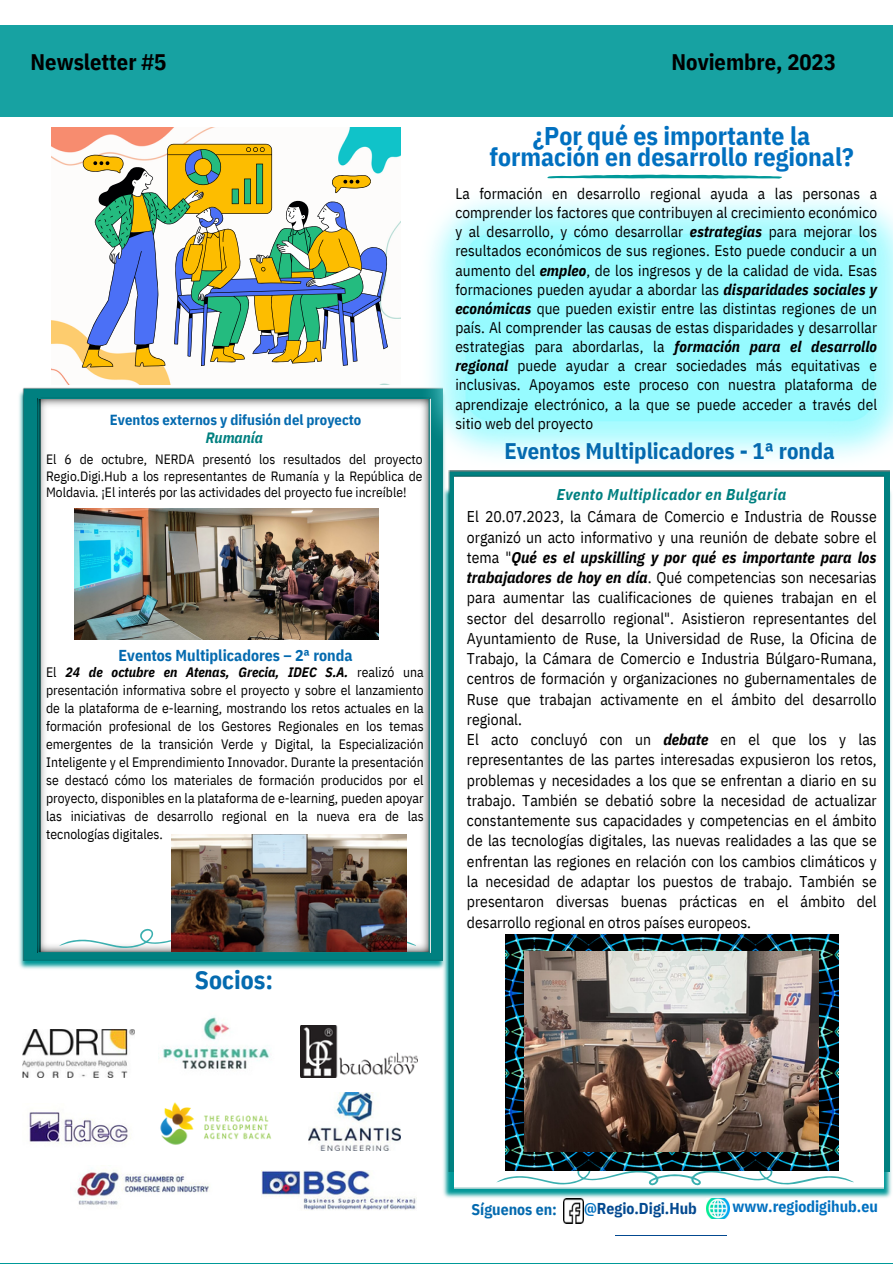
<style>
.page{position:relative;width:893px;height:1264px;background:#fff}
.page>*{position:absolute;margin:0;border:0;box-sizing:border-box;transform-origin:0 0}
.t1{font:700 25.5px/21.3px "IBM Plex Sans Cond";color:#0070c0;text-align:center}
.t2{font:700 25.5px "IBM Plex Sans Cond";color:#046aaf}
.t3{font:700 22.5px "IBM Plex Sans Cond";color:#046aaf}
.t4{font:700 22.5px "IBM Plex Sans Cond";color:#000}
.t5{font:700 15.75px "IBM Plex Sans Cond";color:#046aaf}
.t6{font:700 15.75px "IBM Plex Sans Cond";color:#0070c0}
.t7{font:700 15.75px "IBM Plex Sans Cond";color:#034990}
.t8{font:15.6px/20.2px "IBM Plex Sans Cond";color:#000;text-align:justify}
.t9{font:italic 700 15.6px "IBM Plex Sans Cond";letter-spacing:.035em;color:#008080}
.t10{font:15.3px/19.2px "IBM Plex Sans Cond";letter-spacing:.005em;color:#000;text-align:justify}
.t11{font:italic 700 15px "IBM Plex Sans Cond";color:#008080}
.t12{font:700 14.55px "IBM Plex Sans Cond";color:#046aaf}
.t13{font:13.65px/18px "IBM Plex Sans Cond";color:#000;text-align:justify}
.t14{font:13.5px/16.8px "IBM Plex Sans Cond";color:#000;text-align:justify}
.s1{font-weight:700;font-style:italic}
.s2{color:#0070c0}
</style>
<div class="page">
<img style="left:443px;top:486px;width:449px;height:714px">
<img style="left:448px;top:470px;width:441px;height:701px">
<div style="left:0;top:26px;width:892px;height:91px;background:#17a2a2"></div>
<img style="left:563px;top:1197px;width:20px;height:26px">
<img style="left:454px;top:475px;width:429px;height:713px">
<hr style="left:616px;top:1234px;width:111px;height:1px;background:#034990">
<img style="left:19px;top:391px;width:428px;height:580px">
<img style="left:22px;top:387px;width:420px;height:573px">
<img style="left:40px;top:404px;width:391px;height:542px">
<img style="left:22px;top:1029px;width:113px;height:48px">
<img style="left:158px;top:1016px;width:112px;height:53px">
<img style="left:300px;top:1025px;width:117px;height:52px">
<img style="left:29px;top:1112px;width:102px;height:33px">
<img style="left:160px;top:1102px;width:112px;height:43px">
<img style="left:308px;top:1092px;width:92px;height:58px">
<img style="left:77px;top:1168px;width:133px;height:37px">
<img style="left:261px;top:1170px;width:155px;height:40px">
<svg style="left:547px;top:175px;width:235px;height:4px"></svg>
<svg style="left:59px;top:928px;width:357px;height:20px"></svg>
<img style="left:706px;top:1197px;width:23px;height:21px">
<svg style="left:496px;top:1165px;width:357px;height:20px"></svg>
<img style="left:418px;top:197px;width:474px;height:271px">
<img style="left:51px;top:127px;width:349px;height:258px">
<svg style="left:82px;top:144px;width:306px;height:223px"></svg>
<img style="left:505px;top:934px;width:333px;height:235px">
<img style="left:524px;top:951px;width:294px;height:200px">
<img style="left:74px;top:508px;width:304px;height:131px">
<img style="left:171px;top:834px;width:235px;height:117px">
<p class="t4" style="left:31px;top:47px;width:137px">Newsletter #5</p>
<p class="t4" style="left:671px;top:47px;width:166px">Noviembre, 2023</p>
<p class="t12" style="left:110px;top:410px;width:253px">Eventos externos y difusión del proyecto</p>
<p class="t11" style="left:206px;top:428px;width:59px">Rumanía</p>
<p class="t14" style="left:46px;top:450px;width:378px">El 6 de octubre, NERDA presentó los resultados del proyecto Regio.Digi.Hub a los representantes de Rumanía y la República de Moldavia. ¡El interés por las actividades del proyecto fue increíble!</p>
<p class="t5" style="left:119px;top:645px;width:235px">Eventos Multiplicadores – 2ª ronda</p>
<p class="t13" style="left:46px;top:662px;width:379px">El <span class="s1">24 de octubre en Atenas, Grecia, IDEC S.A.</span> realizó una presentación informativa sobre el proyecto y sobre el lanzamiento de la plataforma de e-learning, mostrando los retos actuales en la formación profesional de los Gestores Regionales en los temas emergentes de la transición Verde y Digital, la Especialización Inteligente y el Emprendimiento Innovador. Durante la presentación se destacó cómo los materiales de formación producidos por el proyecto, disponibles en la plataforma de e-learning, pueden apoyar las iniciativas de desarrollo regional en la nueva era de las tecnologías digitales.</p>
<p class="t2" style="left:195px;top:962px;width:80px">Socios:</p>
<p class="t1" style="left:489px;top:125px;width:366px">¿Por qué es importante la formación en desarrollo regional?</p>
<p class="t10" style="left:455px;top:184px;width:423px">La formación en desarrollo regional ayuda a las personas a comprender los factores que contribuyen al crecimiento económico y al desarrollo, y cómo desarrollar <span class="s1">estrategias</span> para mejorar los resultados económicos de sus regiones. Esto puede conducir a un aumento del <span class="s1">empleo</span>, de los ingresos y de la calidad de vida. Esas formaciones pueden ayudar a abordar las <span class="s1">disparidades sociales y económicas</span> que pueden existir entre las distintas regiones de un país. Al comprender las causas de estas disparidades y desarrollar estrategias para abordarlas, la <span class="s1">formación para el desarrollo regional</span> puede ayudar a crear sociedades más equitativas e inclusivas. Apoyamos este proceso con nuestra plataforma de aprendizaje electrónico, a la que se puede acceder a través del sitio web del proyecto</p>
<p class="t3" style="left:504px;top:435px;width:332px">Eventos Multiplicadores - 1ª ronda</p>
<p class="t9" style="left:556px;top:484px;width:231px">Evento Multiplicador en Bulgaria</p>
<p class="t8" style="left:467px;top:506px;width:411px">El 20.07.2023, la Cámara de Comercio e Industria de Rousse organizó un acto informativo y una reunión de debate sobre el tema "<span class="s1">Qué es el upskilling y por qué es importante para los trabajadores de hoy en día</span>. Qué competencias son necesarias para aumentar las cualificaciones de quienes trabajan en el sector del desarrollo regional". Asistieron representantes del Ayuntamiento de Ruse, la Universidad de Ruse, la Oficina de Trabajo, la Cámara de Comercio e Industria Búlgaro-Rumana, centros de formación y organizaciones no gubernamentales de Ruse que trabajan activamente en el ámbito del desarrollo regional.</p>
<p class="t8" style="left:467px;top:729px;width:411px">El acto concluyó con un <span class="s1">debate</span> en el que los y las representantes de las partes interesadas expusieron los retos, problemas y necesidades a los que se enfrentan a diario en su trabajo. También se debatió sobre la necesidad de actualizar constantemente sus capacidades y competencias en el ámbito de las tecnologías digitales, las nuevas realidades a las que se enfrentan las regiones en relación con los cambios climáticos y la necesidad de adaptar los puestos de trabajo. También se presentaron diversas buenas prácticas en el ámbito del desarrollo regional en otros países europeos.</p>
<p class="t5" style="left:471px;top:1198px;width:87px">Síguenos en:</p>
<p class="t7" style="left:584px;top:1197px;width:114px"><span class="s2">@</span>Regio.Digi.Hub</p>
<p class="t6" style="left:732px;top:1195px;width:147px">www.regiodigihub.eu</p>
</div>
